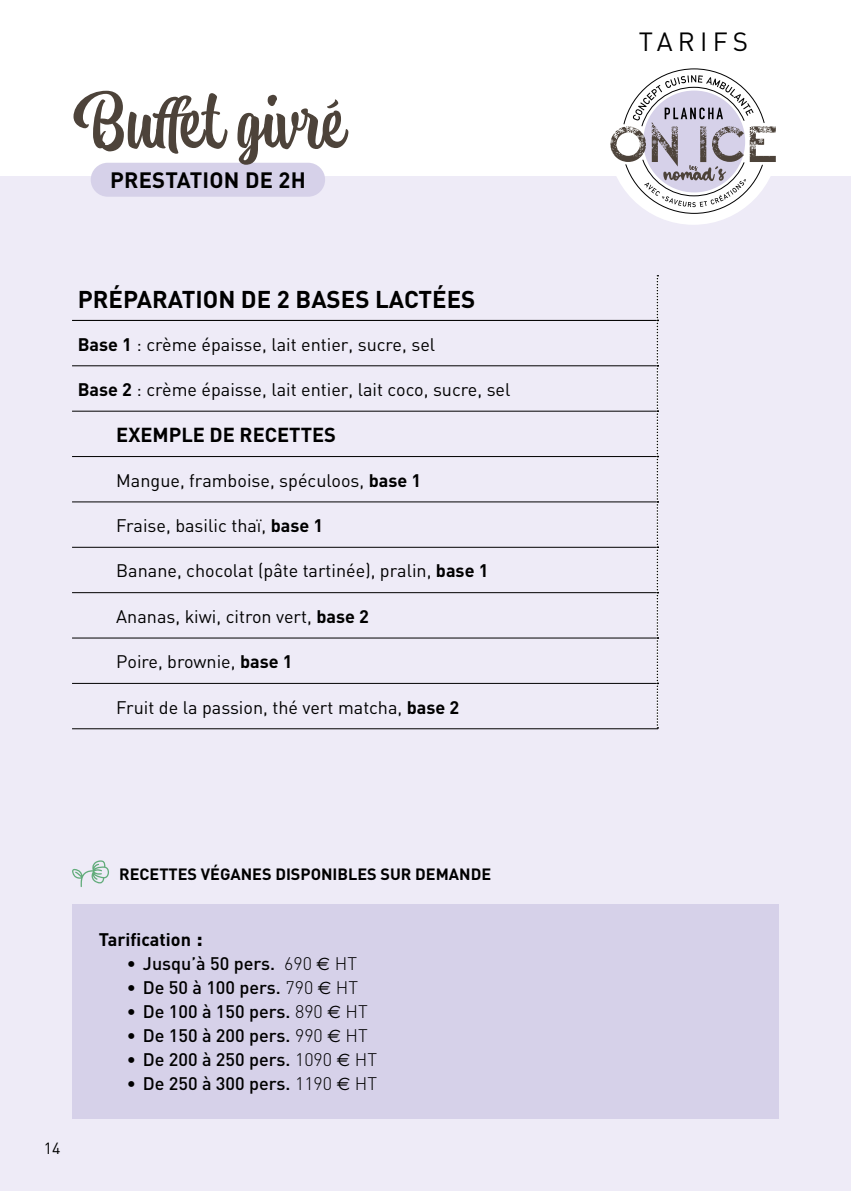
<style>
.page{position:relative;width:851px;height:1191px;background:#fff}
.page>*{position:absolute;margin:0;border:0;box-sizing:border-box;transform-origin:0 0}
.t1{font:72.6px "Atocha";color:#4d433a}
.t2{font:26px "DIN";letter-spacing:.2em;color:#000}
.t3{font:700 24px "DIN";color:#000}
.t4{font:700 22px "DIN";letter-spacing:.01em;color:#000}
.t5{font:700 20px "DIN";color:#000}
.t6{font:18px "DIN";color:#000}
.t7{font:500 18px "DIN";color:#000}
.t8{font:700 18px "DIN";color:#000}
.t9{font:700 16.2px "DIN";color:#000}
.t10{font:16px "DIN";color:#000}
.s1{font-weight:700}
.s2{font-size:22px}
.s3{font-weight:300}
.s4{font-family:"Euro Sans";font-weight:400}
</style>
<div class="page">
<div style="left:0;top:176px;width:850px;height:1015px;background:#eeebf7"></div>
<div style="left:72px;top:904px;width:706px;height:215px;background:#d6d1e9"></div>
<svg style="left:72px;top:860px;width:37px;height:27px"></svg>
<div style="left:91px;top:163px;width:234px;height:34px;background:#d6d1e9;border-radius:17px"></div>
<div style="left:608px;top:54px;width:170px;height:171px;background:#fff;border-radius:50%"></div>
<svg style="left:610px;top:68px;width:165px;height:146px"></svg>
<hr style="left:72px;top:365px;width:584px;height:1px;background:#000">
<hr style="left:72px;top:411px;width:584px;height:1px;background:#000">
<hr style="left:72px;top:456px;width:584px;height:1px;background:#000">
<hr style="left:72px;top:501px;width:584px;height:1px;background:#000">
<hr style="left:72px;top:547px;width:584px;height:1px;background:#000">
<hr style="left:72px;top:592px;width:584px;height:1px;background:#000">
<hr style="left:72px;top:637px;width:584px;height:1px;background:#000">
<hr style="left:72px;top:683px;width:584px;height:1px;background:#000">
<hr style="left:72px;top:728px;width:586px;height:1px;background:#000">
<svg style="left:656px;top:275px;width:2px;height:453px"></svg>
<hr style="left:72px;top:320px;width:584px;height:1px;background:#000">
<h1 class="t1" style="left:72px;top:72px;width:273px">Buffet givré</h1>
<p class="t4" style="left:110px;top:166px;width:197px">PRESTATION DE 2H</p>
<h3 class="t3" style="left:78px;top:283px;width:399px">PRÉPARATION DE 2 BASES LACTÉES</h3>
<p class="t6" style="left:78px;top:333px;width:359px"><span class="s1">Base 1</span> : crème épaisse, lait entier, sucre, sel</p>
<p class="t6" style="left:78px;top:378px;width:434px"><span class="s1">Base 2</span> : crème épaisse, lait entier, lait coco, sucre, sel</p>
<p class="t5" style="left:116px;top:422px;width:221px">EXEMPLE DE RECETTES</p>
<p class="t6" style="left:116px;top:469px;width:306px">Mangue, framboise, spéculoos, <span class="s1">base 1</span></p>
<p class="t6" style="left:116px;top:514px;width:208px">Fraise, basilic thaï, <span class="s1">base 1</span></p>
<p class="t6" style="left:116px;top:560px;width:373px">Banane, chocolat (pâte tartinée), pralin, <span class="s1">base 1</span></p>
<p class="t6" style="left:116px;top:605px;width:254px">Ananas, kiwi, citron vert, <span class="s1">base 2</span></p>
<p class="t6" style="left:116px;top:650px;width:178px">Poire, brownie, <span class="s1">base 1</span></p>
<p class="t6" style="left:116px;top:696px;width:344px">Fruit de la passion, thé vert matcha, <span class="s1">base 2</span></p>
<p class="t10" style="left:44px;top:1138px;width:18px">14</p>
<p class="t9" style="left:119px;top:863px;width:373px">RECETTES VÉGANES DISPONIBLES SUR DEMANDE</p>
<p class="t8" style="left:99px;top:927px;width:106px">Tarification <span class="s2">:</span></p>
<p class="t7" style="left:127px;top:952px;width:232px">• Jusqu’à 50 pers. <span class="s3">690</span> <span class="s4">E</span> <span class="s3">HT</span></p>
<p class="t7" style="left:127px;top:976px;width:233px">• De 50 à 100 pers. <span class="s3">790</span> <span class="s4">E</span> <span class="s3">HT</span></p>
<p class="t7" style="left:127px;top:1000px;width:242px">• De 100 à 150 pers. <span class="s3">890</span> <span class="s4">E</span> <span class="s3">HT</span></p>
<p class="t7" style="left:127px;top:1024px;width:242px">• De 150 à 200 pers. <span class="s3">990</span> <span class="s4">E</span> <span class="s3">HT</span></p>
<p class="t7" style="left:127px;top:1048px;width:252px">• De 200 à 250 pers. <span class="s3">1090</span> <span class="s4">E</span> <span class="s3">HT</span></p>
<p class="t7" style="left:127px;top:1072px;width:252px">• De 250 à 300 pers. <span class="s3">1190</span> <span class="s4">E</span> <span class="s3">HT</span></p>
<h2 class="t2" style="left:638px;top:25px;width:111px">TARIFS</h2>
</div>
